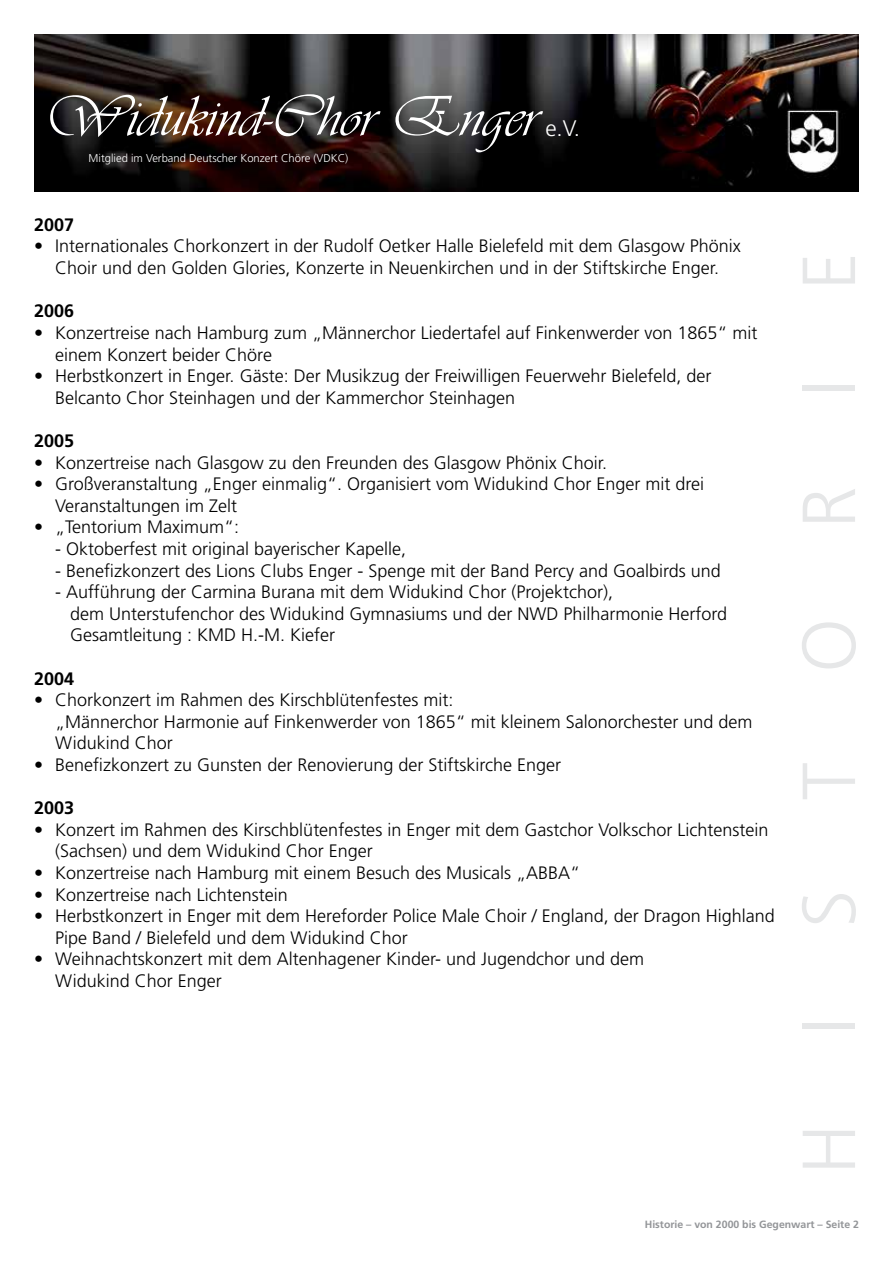
<style>
.page{position:relative;width:893px;height:1263px;background:#fff}
.page>*{position:absolute;margin:0;border:0;box-sizing:border-box;transform-origin:0 0}
.t1{font:300 75px "Frutiger";letter-spacing:1.2em;color:#e6e7e8}
.t2{font:60px "Vivaldii";color:#fff}
.t3{font:300 22.5px "Frutiger";color:#fff}
.t4{font:300 18px/21.6px "Frutiger";color:#000}
.t5{font:700 18px "Frutiger";color:#000}
.t6{font:300 11.25px "Frutiger";color:#fff}
.t7{font:700 10.5px "Frutiger";color:#939598}
</style>
<div class="page">
<img style="left:34px;top:34px;width:825px;height:158px">
<h2 class="t2" style="left:44px;top:81px;width:495px">Widukind-Chor Enger</h2>
<p class="t6" style="left:89px;top:152px;width:261px">Mitglied im Verband Deutscher Konzert Chöre (VDKC)</p>
<p class="t3" style="left:545px;top:115px;width:36px">e.V.</p>
<p class="t5" style="left:34px;top:214px;width:42px">2007</p>
<p class="t4" style="left:34px;top:235px;width:708px;text-align:center">• Internationales Chorkonzert in der Rudolf Oetker Halle Bielefeld mit dem Glasgow Phönix<br>Choir und den Golden Glories, Konzerte in Neuenkirchen und in der Stiftskirche Enger.</p>
<p class="t5" style="left:34px;top:300px;width:42px">2006</p>
<p class="t4" style="left:55px;top:322px;width:704px;text-indent:-21px">• Konzertreise nach Hamburg zum „Männerchor Liedertafel auf Finkenwerder von 1865“ mit einem Konzert beider Chöre</p>
<p class="t4" style="left:55px;top:365px;width:658px;text-indent:-21px">• Herbstkonzert in Enger. Gäste: Der Musikzug der Freiwilligen Feuerwehr Bielefeld, der<br>Belcanto Chor Steinhagen und der Kammerchor Steinhagen</p>
<p class="t5" style="left:34px;top:430px;width:42px">2005</p>
<p class="t4" style="left:34px;top:451px;width:575px">• Konzertreise nach Glasgow zu den Freunden des Glasgow Phönix Choir.</p>
<p class="t4" style="left:55px;top:473px;width:650px;text-indent:-21px">• Großveranstaltung „Enger einmalig“. Organisiert vom Widukind Chor Enger mit drei<br>Veranstaltungen im Zelt</p>
<p class="t4" style="left:34px;top:516px;width:207px">• „Tentorium Maximum“:</p>
<p class="t4" style="left:55px;top:538px;width:352px">- Oktoberfest mit original bayerischer Kapelle,</p>
<p class="t4" style="left:55px;top:559px;width:667px">- Benefizkonzert des Lions Clubs Enger - Spenge mit der Band Percy and Goalbirds und</p>
<p class="t4" style="left:70px;top:581px;width:659px;text-indent:-15px">- Aufführung der Carmina Burana mit dem Widukind Chor (Projektchor),<br>dem Unterstufenchor des Widukind Gymnasiums und der NWD Philharmonie Herford<br>Gesamtleitung : KMD H.-M. Kiefer</p>
<p class="t5" style="left:34px;top:668px;width:42px">2004</p>
<p class="t4" style="left:55px;top:689px;width:699px;text-indent:-21px">• Chorkonzert im Rahmen des Kirschblütenfestes mit:<br>„Männerchor Harmonie auf Finkenwerder von 1865“ mit kleinem Salonorchester und dem<br>Widukind Chor</p>
<p class="t4" style="left:34px;top:754px;width:529px">• Benefizkonzert zu Gunsten der Renovierung der Stiftskirche Enger</p>
<p class="t5" style="left:34px;top:797px;width:42px">2003</p>
<p class="t4" style="left:55px;top:819px;width:715px;text-indent:-21px">• Konzert im Rahmen des Kirschblütenfestes in Enger mit dem Gastchor Volkschor Lichtenstein (Sachsen) und dem Widukind Chor Enger</p>
<p class="t4" style="left:34px;top:862px;width:548px">• Konzertreise nach Hamburg mit einem Besuch des Musicals „ABBA“</p>
<p class="t4" style="left:34px;top:883px;width:255px">• Konzertreise nach Lichtenstein</p>
<p class="t4" style="left:55px;top:905px;width:721px;text-indent:-21px">• Herbstkonzert in Enger mit dem Hereforder Police Male Choir / England, der Dragon Highland<br>Pipe Band / Bielefeld und dem Widukind Chor</p>
<p class="t4" style="left:55px;top:948px;width:590px;text-indent:-21px">• Weihnachtskonzert mit dem Altenhagener Kinder- und Jugendchor und dem<br>Widukind Chor Enger</p>
<h1 class="t1" style="left:787px;top:1174px;width:923px;rotate:-90deg">HISTORIE</h1>
<p class="t7" style="left:645px;top:1218px;width:216px">Historie – von 2000 bis Gegenwart – Seite 2</p>
</div>
